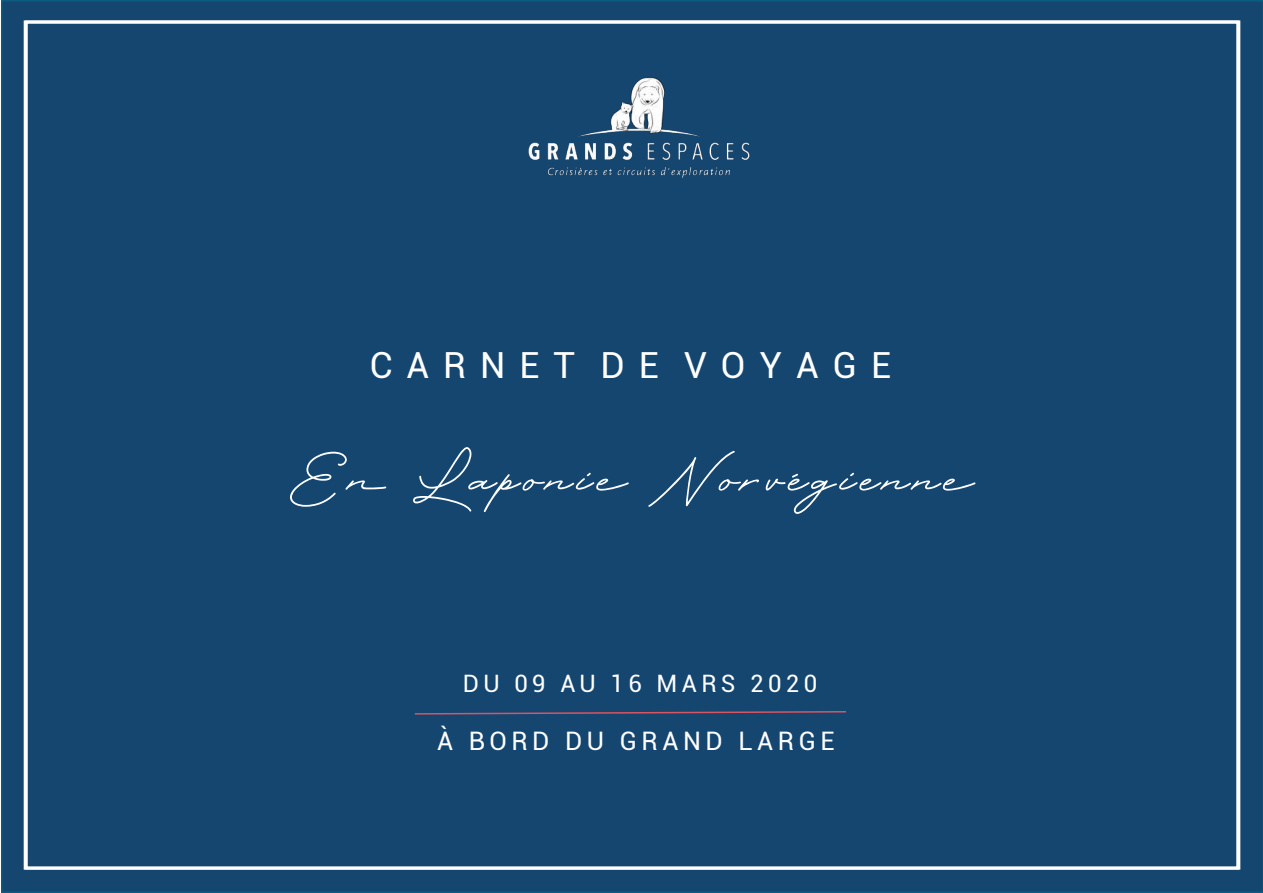
<style>
.page{position:relative;width:1263px;height:893px;background:#fff}
.page>*{position:absolute;margin:0;border:0;box-sizing:border-box;transform-origin:0 0}
.t1{font:60px "Bellarina";letter-spacing:.09em;color:#fff}
.t2{font:36px "Roboto";color:#fff}
.t3{font:25.5px "Roboto";letter-spacing:.18em;color:#fff}
.t4{font:24px "Roboto";letter-spacing:.18em;color:#fff}
</style>
<div class="page">
<div style="left:1px;top:0;width:1262px;height:893px;background:#154670"></div>
<svg style="left:413px;top:710px;width:434px;height:5px"></svg>
<img style="left:526px;top:74px;width:226px;height:106px">
<p class="t2" style="left:370px;top:339px;width:523px">C A R N E T D E V O Y A G E</p>
<p class="t1" style="left:289px;top:436px;width:685px">En Laponie Norvégienne</p>
<p class="t4" style="left:463px;top:667px;width:356px">DU 09 AU 16 MARS 2020</p>
<p class="t3" style="left:437px;top:723px;width:399px">À BORD DU GRAND LARGE</p>
</div>
